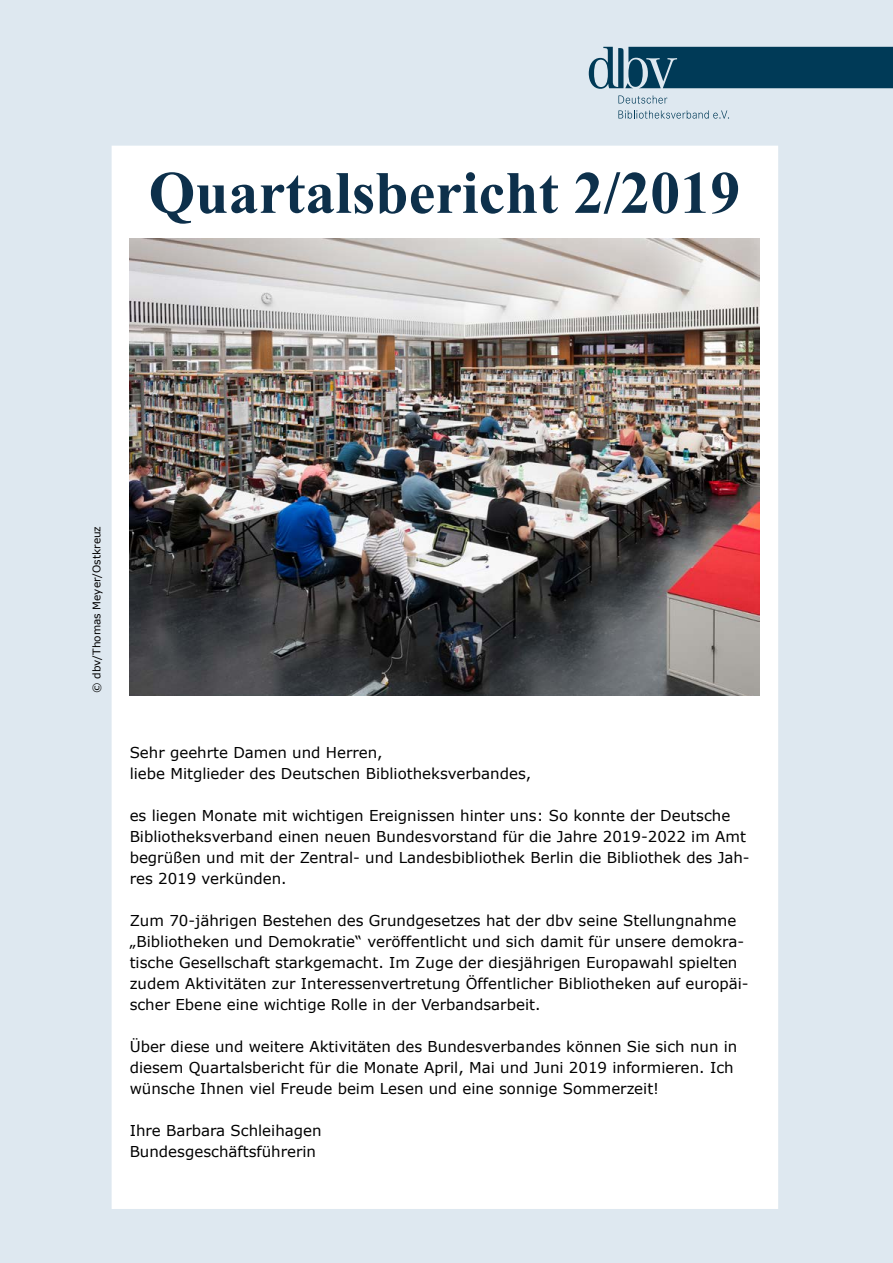
<style>
.page{position:relative;width:893px;height:1263px;background:#fff}
.page>*{position:absolute;margin:0;border:0;box-sizing:border-box;transform-origin:0 0}
.t1{font:700 60px "Times New Roman";color:#0d304b}
.t2{font:15px/21px "Verdana";color:#000}
.t3{font:10.5px "Verdana";color:#000}
</style>
<div class="page">
<div style="left:1px;top:1px;width:891px;height:1261px;background:#dee8f0"></div>
<div style="left:112px;top:146px;width:666px;height:1063px;background:#fff"></div>
<img style="left:130px;top:238px;width:629px;height:457px">
<svg style="left:589px;top:47px;width:304px;height:42px;background:#1c506a"></svg>
<svg style="left:618px;top:95px;width:49px;height:9px"></svg>
<svg style="left:618px;top:110px;width:111px;height:9px"></svg>
<h1 class="t1" style="left:149px;top:151px;width:593px">Quartalsbericht 2/2019</h1>
<p class="t3" style="left:89px;top:693px;width:169px;rotate:-90deg">© dbv/Thomas Meyer/Ostkreuz</p>
<p class="t2" style="left:130px;top:742px;width:403px">Sehr geehrte Damen und Herren,<br>liebe Mitglieder des Deutschen Bibliotheksverbandes,</p>
<p class="t2" style="left:130px;top:805px;width:622px">es liegen Monate mit wichtigen Ereignissen hinter uns: So konnte der Deutsche Bibliotheksverband einen neuen Bundesvorstand für die Jahre 2019-2022 im Amt begrüßen und mit der Zentral- und Landesbibliothek Berlin die Bibliothek des Jah&shy;res 2019 verkünden.</p>
<p class="t2" style="left:130px;top:910px;width:620px">Zum 70-jährigen Bestehen des Grundgesetzes hat der dbv seine Stellungnahme „Bibliotheken und Demokratie“ veröffentlicht und sich damit für unsere demokra&shy;tische Gesellschaft starkgemacht. Im Zuge der diesjährigen Europawahl spielten zudem Aktivitäten zur Interessenvertretung Öffentlicher Bibliotheken auf europäi&shy;scher Ebene eine wichtige Rolle in der Verbandsarbeit.</p>
<p class="t2" style="left:130px;top:1036px;width:609px">Über diese und weitere Aktivitäten des Bundesverbandes können Sie sich nun in diesem Quartalsbericht für die Monate April, Mai und Juni 2019 informieren. Ich wünsche Ihnen viel Freude beim Lesen und eine sonnige Sommerzeit!</p>
<p class="t2" style="left:130px;top:1120px;width:193px">Ihre Barbara Schleihagen<br>Bundesgeschäftsführerin</p>
</div>
